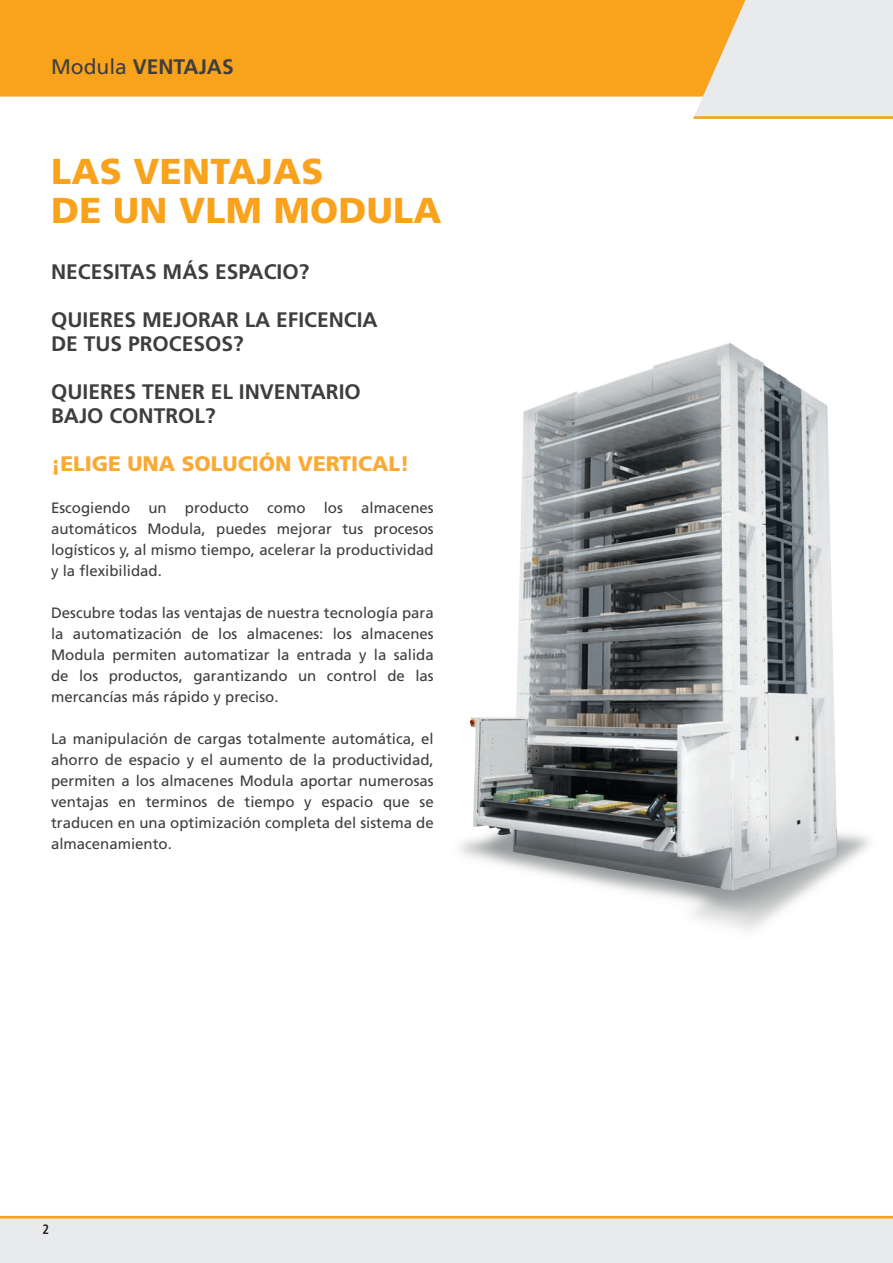
<style>
.page{position:relative;width:893px;height:1263px;background:#fff}
.page>*{position:absolute;margin:0;border:0;box-sizing:border-box;transform-origin:0 0}
.t1{font:900 36px/39px "Frutiger LT Std";letter-spacing:.01em;color:#f9a21c}
.t2{font:700 21px/24px "Frutiger LT Std";color:#3e3e3f}
.t3{font:900 21px "Frutiger LT Std";color:#faaa34}
.t4{font:15px/21px "Frutiger LT Std";color:#3e3e3f;text-align:justify}
.t5{font:700 condensed 13.5px "Frutiger LT Std";color:#231f20;scale:.94 1}
.s1{font-weight:400}
</style>
<div class="page">
<div style="left:0;top:1216px;width:893px;height:47px;background:#e9eaeb"></div>
<div style="left:0;top:0;width:693px;height:97px;background:#f9a21c"></div>
<svg style="left:693px;top:0;width:200px;height:119px;background:#ebdeca"></svg>
<img style="left:459px;top:343px;width:410px;height:588px">
<h2 class="t2" style="left:51px;top:55px;width:184px"><span class="s1">Modula</span> VENTAJAS</h2>
<h1 class="t1" style="left:51px;top:152px;width:392px">LAS VENTAJAS<br>DE UN VLM MODULA</h1>
<h2 class="t2" style="left:51px;top:260px;width:260px">NECESITAS MÁS ESPACIO?</h2>
<h2 class="t2" style="left:51px;top:308px;width:328px">QUIERES MEJORAR LA EFICENCIA<br>DE TUS PROCESOS?</h2>
<h2 class="t2" style="left:51px;top:380px;width:311px">QUIERES TENER EL INVENTARIO<br>BAJO CONTROL?</h2>
<h2 class="t3" style="left:51px;top:451px;width:360px">¡ELIGE UNA SOLUCIÓN VERTICAL!</h2>
<p class="t4" style="left:51px;top:498px;width:384px">Escogiendo un producto como los almacenes automáticos Modula, puedes mejorar tus procesos logísticos y, al mismo tiempo, acelerar la productividad y la flexibilidad.</p>
<p class="t4" style="left:51px;top:603px;width:384px">Descubre todas las ventajas de nuestra tecnología para la automatización de los almacenes: los almacenes Modula permiten automatizar la entrada y la salida de los productos, garantizando un control de las mercancías más rápido y preciso.</p>
<p class="t4" style="left:51px;top:729px;width:384px">La manipulación de cargas totalmente automática, el ahorro de espacio y el aumento de la productividad, permiten a los almacenes Modula aportar numerosas ventajas en terminos de tiempo y espacio que se traducen en una optimización completa del sistema de almacenamiento.</p>
<p class="t5" style="left:43px;top:1221px;width:9px">2</p>
</div>
